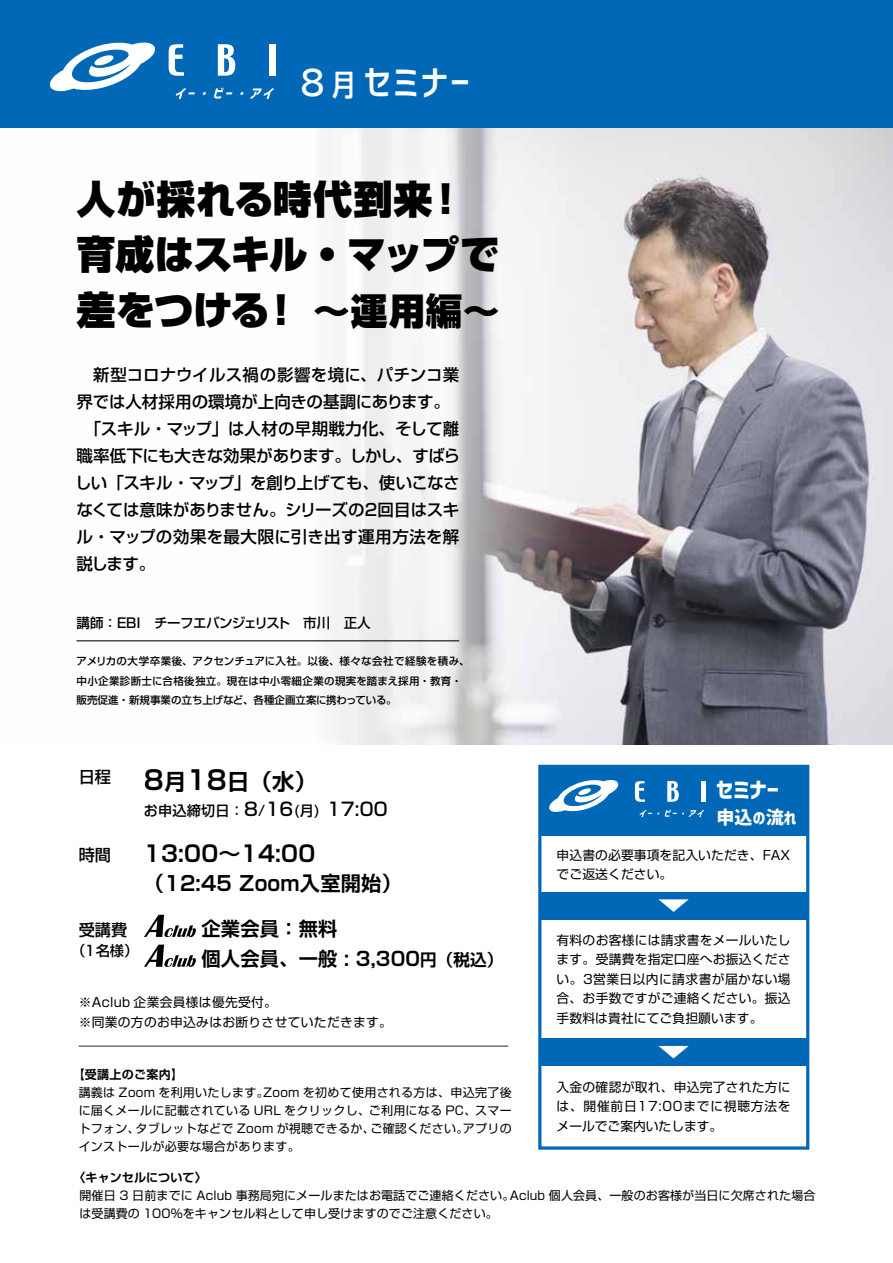
<style>
.page{position:relative;width:893px;height:1263px;background:#fff}
.page>*{position:absolute;margin:0;border:0;box-sizing:border-box;transform-origin:0 0}
.t1{font:900 39px/55.5px "Shin Go Pr 5";color:#000}
.t2{font:37.5px "Corporate Logo Medium";color:#fff}
.t3{font:22.5px "Corporate Logo Bold";color:#fff}
.t4{font:700 22.2px "Shin Go Pr 5 De";letter-spacing:.01em;color:#000}
.t5{font:700 20.25px "Shin Go Pr 5 De";letter-spacing:.01em;color:#000}
.t6{font:700 19.2px/30.5px "Shin Go Pr 5 De";letter-spacing:.01em;color:#000}
.t7{font:18px "Corporate Logo Bold";color:#fff}
.t8{font:500 16.5px/27px "Shin Go Pr 5";color:#000}
.t9{font:500 16.2px "Shin Go Pr 5";color:#000}
.t10{font:500 14.1px "Shin Go Pr 5";letter-spacing:.01em;color:#000}
.t11{font:500 13.5px "Shin Go Pr 5";letter-spacing:-.04em;color:#000}
.t12{font:12.75px/19.5px "Shin Go Pr 5";letter-spacing:.02em;color:#000}
.t13{font:12px/18px "Shin Go Pr 5";letter-spacing:.01em;color:#000;text-align:justify}
.t14{font:700 12px "Shin Go Pr 5 De";letter-spacing:.01em;color:#000}
.t15{font:500 10.5px/19.5px "Shin Go Pr 5";letter-spacing:.005em;color:#000}
.s1{font-family:"UD Shin Go C Oeiz Pr 6";font-weight:500;font-size:30px}
.s2{font-size:36.75px}
.s3{font-size:26.25px}
.s4{font-size:18.15px}
.s5{font-size:16.5px}
</style>
<div class="page">
<img style="left:76px;top:128px;width:817px;height:616px">
<hr style="left:79px;top:1045px;width:429px;height:2px;background:#727171">
<svg style="left:144px;top:915px;width:52px;height:22px"></svg>
<svg style="left:144px;top:944px;width:52px;height:23px"></svg>
<div style="left:540px;top:766px;width:268px;height:381px;background:#0068b7"></div>
<div style="left:540px;top:837px;width:268px;height:55px;background:#fff"></div>
<div style="left:540px;top:920px;width:268px;height:117px;background:#fff"></div>
<svg style="left:658px;top:899px;width:31px;height:13px"></svg>
<div style="left:540px;top:1067px;width:268px;height:81px;background:#fff"></div>
<svg style="left:658px;top:1046px;width:31px;height:12px"></svg>
<svg style="left:549px;top:780px;width:70px;height:32px"></svg>
<svg style="left:635px;top:781px;width:10px;height:21px"></svg>
<svg style="left:667px;top:781px;width:12px;height:21px"></svg>
<hr style="left:701px;top:781px;width:4px;height:21px;background:#fff">
<svg style="left:640px;top:810px;width:19px;height:7px"></svg>
<svg style="left:665px;top:810px;width:39px;height:7px"></svg>
<div style="left:538px;top:765px;width:271px;height:385px;border:3px solid #0068b7"></div>
<div style="left:0;top:0;width:893px;height:128px;background:#0068b7"></div>
<svg style="left:49px;top:42px;width:106px;height:50px"></svg>
<svg style="left:169px;top:44px;width:15px;height:32px"></svg>
<svg style="left:218px;top:44px;width:17px;height:32px"></svg>
<div style="left:269px;top:44px;width:6px;height:32px;background:#fff"></div>
<svg style="left:176px;top:88px;width:19px;height:11px"></svg>
<svg style="left:214px;top:88px;width:18px;height:11px"></svg>
<svg style="left:250px;top:88px;width:24px;height:11px"></svg>
<hr style="left:77px;top:640px;width:382px;height:1px;background:#000">
<h2 class="t2" style="left:294px;top:58px;width:178px">８<span class="s1">月</span>セミナー</h2>
<h1 class="t1" style="left:77px;top:169px;width:425px">人が採れる時代到来！育成はスキル・マップで差をつける！ <span class="s2">～運用編～</span></h1>
<h3 class="t8" style="left:75px;top:360px;width:386px">　新型コロナウイルス禍の影響を境に、パチンコ業界では人材採用の環境が上向きの基調にあります。　「スキル・マップ」は人材の早期戦力化、そして離職率低下にも大きな効果があります。しかし、すばらしい「スキル・マップ」を創り上げても、使いこなさなくては意味がありません。シリーズの２回目はスキル・マップの効果を最大限に引き出す運用方法を解説します。</h3>
<p class="t11" style="left:77px;top:612px;width:296px">講師：EBI　チーフエバンジェリスト　市川　正人</p>
<p class="t15" style="left:76px;top:650px;width:395px">アメリカの大学卒業後、アクセンチュアに入社。以後、様々な会社で経験を積み、中小企業診断士に合格後独立。現在は中小零細企業の現実を踏まえ採用・教育・販売促進・新規事業の立ち上げなど、各種企画立案に携わっている。</p>
<h3 class="t9" style="left:79px;top:764px;width:34px">日程</h3>
<h3 class="t4" style="left:144px;top:763px;width:174px"><span class="s3">8</span>月<span class="s3">18</span>日（水）</h3>
<p class="t10" style="left:144px;top:799px;width:245px">お申込締切日：<span class="s4">8</span>/<span class="s4">16</span>(月) <span class="s4">17:00</span></p>
<h3 class="t9" style="left:79px;top:841px;width:34px">時間</h3>
<h3 class="t4" style="left:144px;top:835px;width:173px">13:00～14:00</h3>
<h3 class="t5" style="left:144px;top:866px;width:260px">（12:45 Zoom入室開始）</h3>
<h3 class="t9" style="left:79px;top:916px;width:50px">受講費</h3>
<p class="t10" style="left:72px;top:939px;width:68px">（１名様）</p>
<h3 class="t6" style="left:202px;top:911px;width:303px">企業会員：無料<br>個人会員、一般 : 3,300<span class="s5">円（税込）</span></h3>
<p class="t12" style="left:79px;top:991px;width:315px">※Aclub 企業会員様は優先受付。<br>※同業の方のお申込みはお断りさせていただきます。</p>
<h3 class="t3" style="left:716px;top:774px;width:65px">セミナー</h3>
<h3 class="t7" style="left:716px;top:805px;width:82px">申込<span class="s5">の</span>流<span class="s5">れ</span></h3>
<p class="t12" style="left:557px;top:844px;width:235px">申込書の必要事項を記入いただき、FAXでご返送ください。</p>
<p class="t12" style="left:557px;top:929px;width:236px;text-align:justify">有料のお客様には請求書をメールいたします。受講費を指定口座へお振込ください。3営業日以内に請求書が届かない場合、お手数ですがご連絡ください。振込手数料は貴社にてご負担願います。</p>
<p class="t14" style="left:73px;top:1065px;width:112px">【受講上のご案内】</p>
<p class="t13" style="left:79px;top:1083px;width:434px">講義は Zoom を利用いたします。Zoom を初めて使用される方は、申込完了後に届くメールに記載されている URL をクリックし、ご利用になる PC、スマートフォン、タブレットなどで Zoom が視聴できるか、ご確認ください。アプリのインストールが必要な場合があります。</p>
<p class="t14" style="left:73px;top:1168px;width:135px">〈キャンセルについて〉</p>
<p class="t13" style="left:79px;top:1185px;width:737px">開催日 3 日前までに Aclub 事務局宛にメールまたはお電話でご連絡ください。Aclub 個人会員、一般のお客様が当日に欠席された場合は受講費の 100％をキャンセル料として申し受けますのでご注意ください。</p>
<p class="t12" style="left:557px;top:1076px;width:236px;text-align:justify">入金の確認が取れ、申込完了された方には、開催前日17:00までに視聴方法をメールでご案内いたします。</p>
</div>
